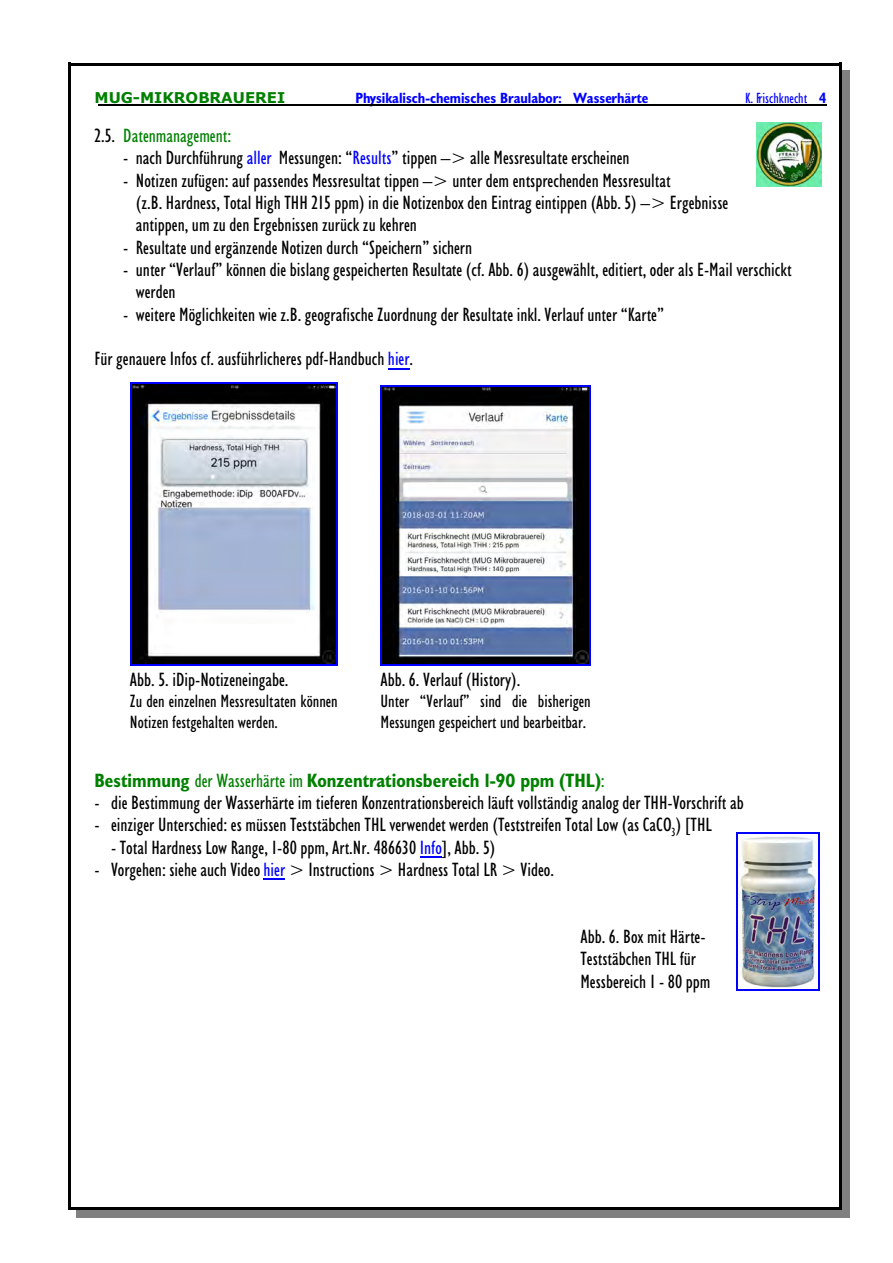
<style>
.page{position:relative;width:893px;height:1263px;background:#fff}
.page>*{position:absolute;margin:0;border:0;box-sizing:border-box;transform-origin:0 0}
.t1{font:condensed 19.5px/22.4px "Humanist 521 BT";color:#000}
.t2{font:700 condensed 19.5px "Humanist 521 BT";color:#008000}
.t3{font:condensed 19.5px "Humanist 521 BT";color:#008000}
.t4{font:condensed 18px/20.9px "Humanist 521 BT";color:#000}
.t5{font:700 condensed 15px "Humanist 521 BT";color:#00f}
.t6{font:700 15px "Verdana";color:#008000}
.t7{font:condensed 15px "Humanist 521 BT";color:#00f}
.s1{font-weight:700}
.s2{color:#000}
.s3{font-style:italic;color:#00f}
.s4{color:#00f}
.s5{font-weight:400}
</style>
<div class="page">
<hr style="left:68px;top:63px;width:3px;height:1147px;background:#000">
<hr style="left:839px;top:63px;width:3px;height:1147px;background:#000">
<hr style="left:68px;top:63px;width:773px;height:3px;background:#000">
<hr style="left:68px;top:1207px;width:773px;height:3px;background:#000">
<div style="left:842px;top:71px;width:7px;height:1147px;background:#808080"></div>
<div style="left:76px;top:1210px;width:773px;height:8px;background:#808080"></div>
<hr style="left:98px;top:105px;width:728px;height:1px;background:#000">
<img style="left:382px;top:387px;width:208px;height:278px">
<hr style="left:381px;top:385px;width:1px;height:281px;background:#00f">
<hr style="left:590px;top:385px;width:1px;height:281px;background:#00f">
<hr style="left:381px;top:385px;width:210px;height:2px;background:#00f">
<hr style="left:381px;top:665px;width:210px;height:1px;background:#00f">
<img style="left:131px;top:384px;width:205px;height:280px">
<hr style="left:130px;top:383px;width:1px;height:282px;background:#00f">
<hr style="left:336px;top:383px;width:2px;height:282px;background:#00f">
<hr style="left:130px;top:383px;width:208px;height:1px;background:#00f">
<hr style="left:130px;top:664px;width:208px;height:2px;background:#00f">
<img style="left:737px;top:833px;width:82px;height:157px">
<hr style="left:736px;top:832px;width:1px;height:159px;background:#00f">
<hr style="left:819px;top:832px;width:1px;height:159px;background:#00f">
<hr style="left:736px;top:832px;width:84px;height:1px;background:#00f">
<hr style="left:736px;top:990px;width:84px;height:1px;background:#00f">
<svg style="left:388px;top:368px;width:22px;height:1px"></svg>
<hr style="left:420px;top:856px;width:22px;height:2px;background:#00f">
<svg style="left:264px;top:879px;width:21px;height:1px"></svg>
<img style="left:757px;top:123px;width:65px;height:64px">
<p class="t6" style="left:94px;top:91px;width:192px">MUG-MIKROBRAUEREI</p>
<p class="t5" style="left:355px;top:91px;width:294px">Physikalisch-chemisches Braulabor: Wasserhärte</p>
<p class="t7" style="left:745px;top:91px;width:83px">K. Frischknecht <span class="s1">4</span></p>
<p class="t3" style="left:94px;top:127px;width:138px"><span class="s2">2.5.</span> Datenmanagement:</p>
<p class="t1" style="left:123px;top:148px;width:508px">- nach Durchführung <span class="s3">aller</span> Messungen: “<span class="s4">Results</span>” tippen –&gt; alle Messresultate erscheinen</p>
<p class="t1" style="left:136px;top:171px;width:594px;text-indent:-13px">- Notizen zufügen: auf passendes Messresultat tippen –&gt; unter dem entsprechenden Messresultat<br>(z.B. Hardness, Total High THH 215 ppm) in die Notizenbox den Eintrag eintippen (Abb. 5) –&gt; Ergebnisse antippen, um zu den Ergebnissen zurück zu kehren</p>
<p class="t1" style="left:123px;top:237px;width:350px">- Resultate und ergänzende Notizen durch “Speichern” sichern</p>
<p class="t1" style="left:136px;top:260px;width:657px;text-indent:-13px">- unter “Verlauf” können die bislang gespeicherten Resultate (cf. Abb. 6) ausgewählt, editiert, oder als E-Mail verschickt werden</p>
<p class="t1" style="left:123px;top:304px;width:542px">- weitere Möglichkeiten wie z.B. geografische Zuordnung der Resultate inkl. Verlauf unter “Karte”</p>
<p class="t1" style="left:94px;top:349px;width:320px">Für genauere Infos cf. ausführlicheres pdf-Handbuch <span class="s4">hier</span>.</p>
<p class="t1" style="left:130px;top:670px;width:160px">Abb. 5. iDip-Notizeneingabe.</p>
<p class="t4" style="left:130px;top:692px;width:209px">Zu den einzelnen Messresultaten können<br>Notizen festgehalten werden.</p>
<p class="t1" style="left:381px;top:670px;width:141px">Abb. 6. Verlauf (History).</p>
<p class="t4" style="left:381px;top:692px;width:212px">Unter “Verlauf” sind die bisherigen<br>Messungen gespeichert und bearbeitbar.</p>
<p class="t2" style="left:94px;top:772px;width:512px">Bestimmung <span class="s5">der Wasserhärte im</span> Konzentrationsbereich 1-90 ppm (THL)<span class="s5">:</span></p>
<p class="t1" style="left:94px;top:793px;width:651px">- die Bestimmung der Wasserhärte im tieferen Konzentrationsbereich läuft vollständig analog der THH-Vorschrift ab</p>
<p class="t1" style="left:94px;top:815px;width:619px">- einziger Unterschied: es müssen Teststäbchen THL verwendet werden (Teststreifen Total Low (as CaCO<sub>3</sub>) [THL</p>
<p class="t1" style="left:111px;top:837px;width:386px">- Total Hardness Low Range, 1-80 ppm, Art.Nr. 486630 <span class="s4">Info</span>], Abb. 5)</p>
<p class="t1" style="left:95px;top:860px;width:461px">- Vorgehen: siehe auch Video <span class="s4">hier</span> &gt; Instructions &gt; Hardness Total LR &gt; Video.</p>
<p class="t1" style="left:580px;top:927px;width:132px">Abb. 6. Box mit Härte-<br>Teststäbchen THL für<br>Messbereich 1 - 80 ppm</p>
</div>
